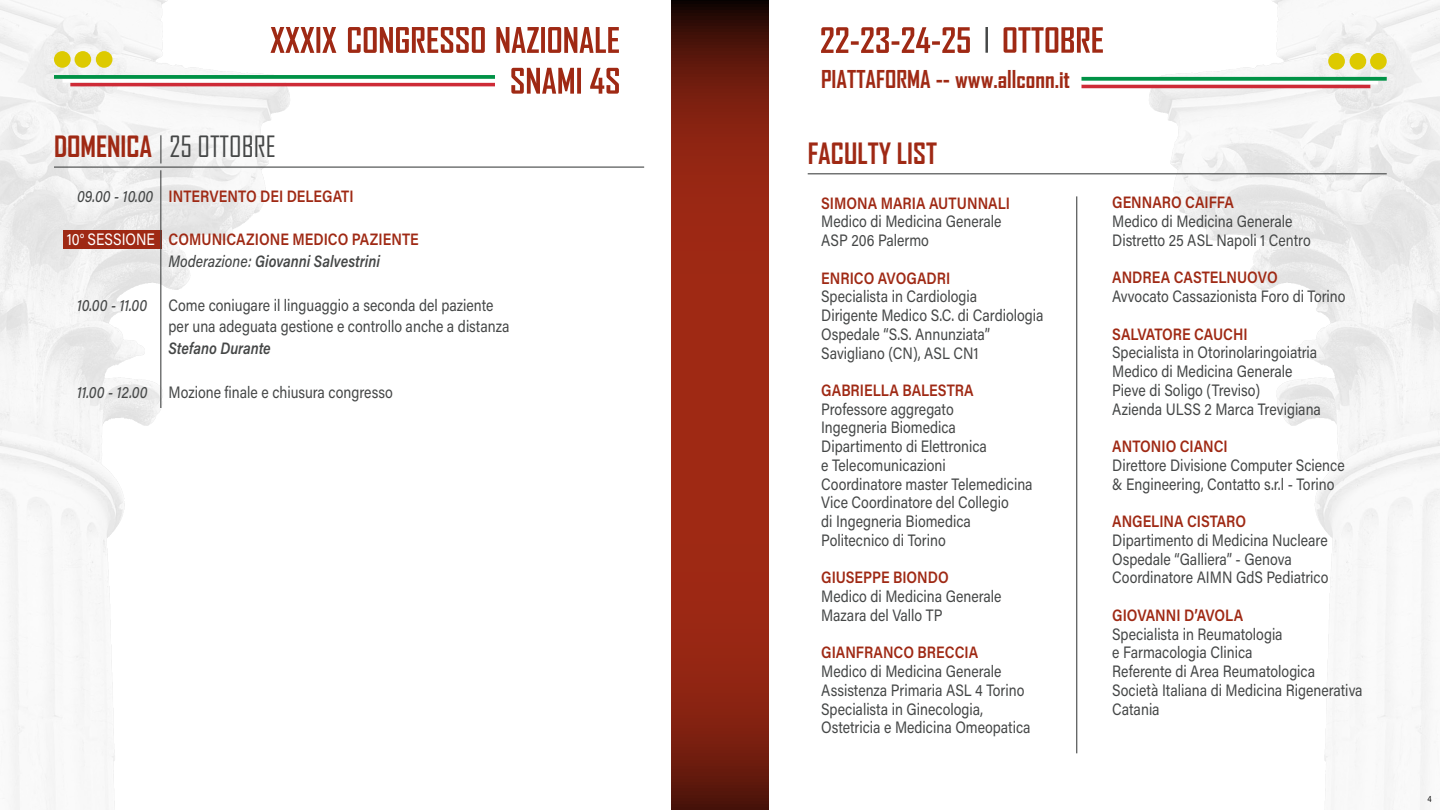
<style>
.page{position:relative;width:1440px;height:810px;background:#fff}
.page>*{position:absolute;margin:0;border:0;box-sizing:border-box;transform-origin:0 0}
.t1{font:28.12px "Agency FB";color:#454747}
.t2{font:700 28.12px "Agency FB";color:#9f2914}
.t3{font:700 23.55px "Agency FB";color:#9f2914}
.t4{font:16.5px/18.8px "Acumin Pro";color:#454747;scale:.85 1}
.t5{font:600 16.5px/21.8px "Acumin Pro";color:#9f2914;scale:.85 1}
.t6{font:italic 500 16.5px "Acumin Pro";color:#454747;scale:.85 1}
.t7{font:italic 600 16.5px "Acumin Pro";color:#454747;scale:.85 1}
.t8{font:16.5px "Acumin Pro";color:#fff;scale:.85 1}
.t9{font:9.23px "Acumin Pro";color:#000;scale:.85 1}
.s1{font-weight:700;color:#9f2914}
.s2{font-weight:500;font-style:italic;color:#454747}
.s3{font-style:italic;color:#454747}
</style>
<div class="page">
<svg style="left:672px;top:0;width:96px;height:810px;background:#8a2311"></svg>
<img style="left:1128px;top:0;width:312px;height:810px">
<img style="left:0;top:0;width:312px;height:810px">
<div style="left:63px;top:230px;width:98px;height:18px;background:#9f2914"></div>
<svg style="left:271px;top:27px;width:65px;height:26px"></svg>
<svg style="left:348px;top:27px;width:137px;height:26px"></svg>
<svg style="left:496px;top:27px;width:123px;height:26px"></svg>
<svg style="left:511px;top:68px;width:108px;height:26px"></svg>
<hr style="left:70px;top:83px;width:425px;height:3px;background:#ce2b37">
<svg style="left:63px;top:79px;width:432px;height:4px"></svg>
<svg style="left:54px;top:75px;width:441px;height:4px;background:#0d974f"></svg>
<div style="left:54px;top:51px;width:17px;height:17px;background:#ddca00;border-radius:50%"></div>
<div style="left:75px;top:51px;width:16px;height:17px;background:#ddca00;border-radius:50%"></div>
<div style="left:96px;top:51px;width:16px;height:17px;background:#ddca00;border-radius:50%"></div>
<svg style="left:1004px;top:27px;width:99px;height:26px"></svg>
<svg style="left:821px;top:27px;width:149px;height:26px"></svg>
<hr style="left:985px;top:27px;width:3px;height:26px;background:#454747">
<svg style="left:1082px;top:84px;width:288px;height:4px"></svg>
<hr style="left:1082px;top:81px;width:296px;height:3px;background:#fff">
<svg style="left:1082px;top:77px;width:305px;height:4px"></svg>
<div style="left:1370px;top:53px;width:17px;height:17px;background:#ddca00;border-radius:50%"></div>
<div style="left:1350px;top:53px;width:16px;height:17px;background:#ddca00;border-radius:50%"></div>
<div style="left:1328px;top:53px;width:17px;height:17px;background:#ddca00;border-radius:50%"></div>
<hr style="left:808px;top:173px;width:579px;height:1px;background:#454747">
<hr style="left:1076px;top:196px;width:1px;height:557px;background:#454747">
<svg style="left:160px;top:135px;width:1px;height:29px"></svg>
<hr style="left:160px;top:170px;width:1px;height:238px;background:#454747">
<hr style="left:54px;top:167px;width:590px;height:1px;background:#454747">
<h1 class="t1" style="left:54px;top:129px;width:223px"><span class="s1">DOMENICA</span> 25 OTTOBRE</h1>
<p class="t5" style="left:77px;top:184px;width:327px"><span class="s2">09.00 - 10.00</span> INTERVENTO DEI DELEGATI</p>
<p class="t5" style="left:169px;top:228px;width:296px">COMUNICAZIONE MEDICO PAZIENTE<br><span class="s2">Moderazione:</span> <span class="s3">Giovanni Salvestrini</span></p>
<p class="t6" style="left:77px;top:293px;width:84px">10.00 - 11.00</p>
<p class="t4" style="left:169px;top:293px;width:403px;line-height:21.8px">Come coniugare il linguaggio a seconda del paziente per una adeguata gestione e controllo anche a distanza</p>
<p class="t7" style="left:169px;top:337px;width:122px">Stefano Durante</p>
<p class="t6" style="left:77px;top:380px;width:84px">11.00 - 12.00</p>
<p class="t4" style="left:169px;top:382px;width:265px">Mozione finale e chiusura congresso</p>
<p class="t8" style="left:67px;top:228px;width:105px">10° SESSIONE</p>
<h2 class="t3" style="left:821px;top:65px;width:251px">PIATTAFORMA -- www.allconn.it</h2>
<h1 class="t2" style="left:808px;top:135px;width:131px">FACULTY LIST</h1>
<p class="t5" style="left:821px;top:191px;width:224px">SIMONA MARIA AUTUNNALI</p>
<p class="t4" style="left:821px;top:211px;width:214px">Medico di Medicina Generale<br>ASP 206 Palermo</p>
<p class="t5" style="left:821px;top:266px;width:153px">ENRICO AVOGADRI</p>
<p class="t4" style="left:821px;top:286px;width:263px">Specialista in Cardiologia<br>Dirigente Medico S.C. di Cardiologia<br>Ospedale “S.S. Annunziata”<br>Savigliano (CN), ASL CN1</p>
<p class="t5" style="left:821px;top:379px;width:181px">GABRIELLA BALESTRA</p>
<p class="t4" style="left:821px;top:399px;width:250px">Professore aggregato<br>Ingegneria Biomedica<br>Dipartimento di Elettronica<br>e Telecomunicazioni<br>Coordinatore master Telemedicina<br>Vice Coordinatore del Collegio<br>di Ingegneria Biomedica<br>Politecnico di Torino</p>
<p class="t5" style="left:821px;top:566px;width:152px">GIUSEPPE BIONDO</p>
<p class="t4" style="left:821px;top:586px;width:214px">Medico di Medicina Generale<br>Mazara del Vallo TP</p>
<p class="t5" style="left:821px;top:641px;width:186px">GIANFRANCO BRECCIA</p>
<p class="t4" style="left:821px;top:661px;width:248px">Medico di Medicina Generale<br>Assistenza Primaria ASL 4 Torino<br>Specialista in Ginecologia,<br>Ostetricia e Medicina Omeopatica</p>
<p class="t5" style="left:1112px;top:191px;width:145px">GENNARO CAIFFA</p>
<p class="t4" style="left:1112px;top:211px;width:235px">Medico di Medicina Generale<br>Distretto 25 ASL Napoli 1 Centro</p>
<p class="t5" style="left:1112px;top:266px;width:196px">ANDREA CASTELNUOVO</p>
<p class="t4" style="left:1112px;top:286px;width:276px">Avvocato Cassazionista Foro di Torino</p>
<p class="t5" style="left:1112px;top:322px;width:161px">SALVATORE CAUCHI</p>
<p class="t4" style="left:1112px;top:343px;width:247px">Specialista in Otorinolaringoiatria<br>Medico di Medicina Generale<br>Pieve di Soligo (Treviso)<br>Azienda ULSS 2 Marca Trevigiana</p>
<p class="t5" style="left:1112px;top:435px;width:138px">ANTONIO CIANCI</p>
<p class="t4" style="left:1112px;top:455px;width:275px">Direttore Divisione Computer Science &amp; Engineering, Contatto s.r.l - Torino</p>
<p class="t5" style="left:1112px;top:510px;width:159px">ANGELINA CISTARO</p>
<p class="t4" style="left:1112px;top:530px;width:256px">Dipartimento di Medicina Nucleare<br>Ospedale “Galliera” - Genova<br>Coordinatore AIMN GdS Pediatrico</p>
<p class="t5" style="left:1112px;top:604px;width:156px">GIOVANNI D’AVOLA</p>
<p class="t4" style="left:1112px;top:624px;width:296px">Specialista in Reumatologia<br>e Farmacologia Clinica<br>Referente di Area Reumatologica<br>Società Italiana di Medicina Rigenerativa<br>Catania</p>
<p class="t9" style="left:1428px;top:792px;width:6px">4</p>
</div>
